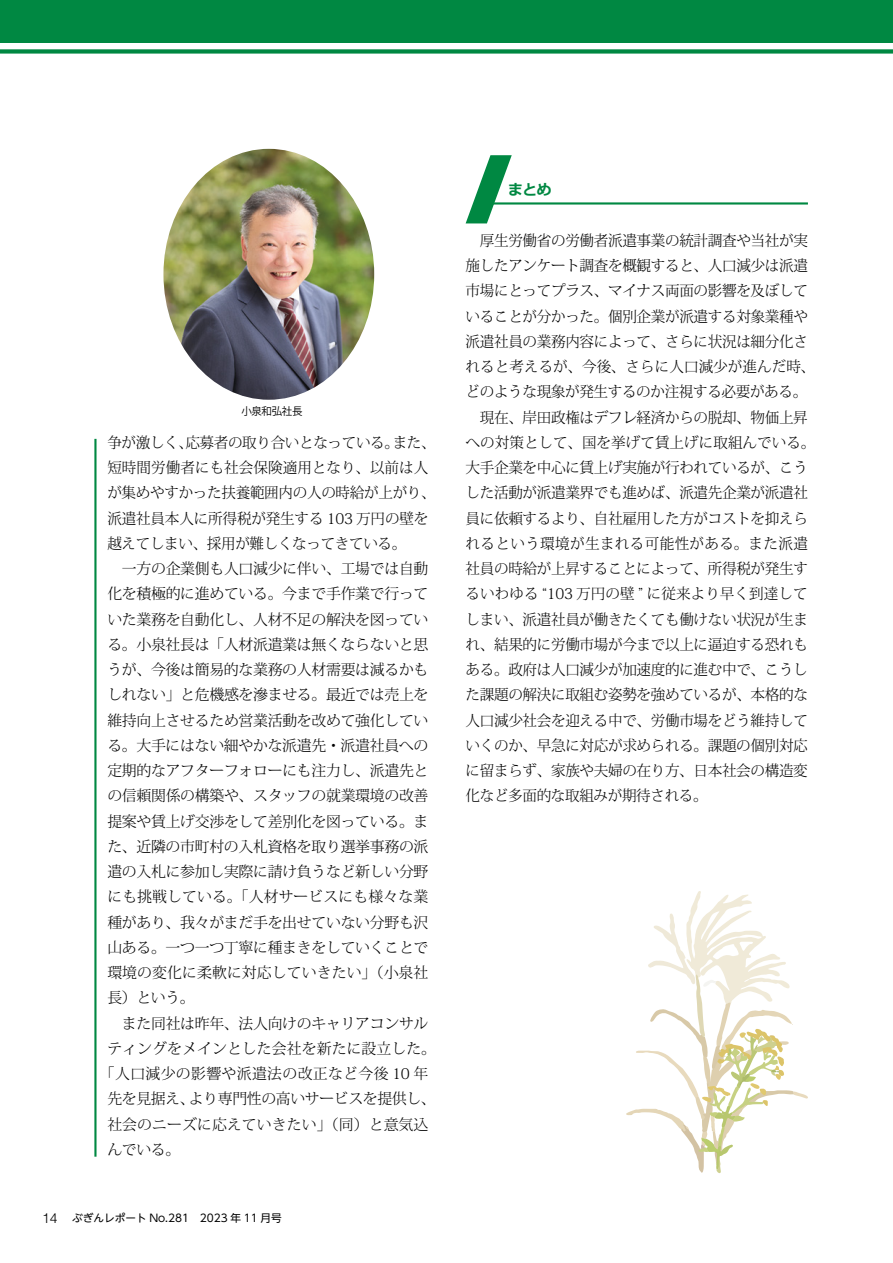
<style>
.page{position:relative;width:893px;height:1263px;background:#fff}
.page>*{position:absolute;margin:0;border:0;box-sizing:border-box;transform-origin:0 0}
.t1{font:300 14.85px/25.2px "Koz Min Pr 6 N";letter-spacing:-.02em;color:#000}
.t2{font:300 14.85px "Koz Min Pr 6 N";letter-spacing:.005em;color:#000}
.t3{font:300 14.85px "Koz Min Pr 6 N";color:#000}
.t4{font:300 14.85px "Koz Min Pr 6 N";letter-spacing:.02em;color:#000}
.t5{font:700 14.85px "Meiryo";color:#008842}
.t6{font:10.65px "UD Shin Go NT Pro";color:#000}
.t7{font:10.65px "Koz Go Pr 6 N";letter-spacing:-.025em;color:#000}
.s1{font-family:"Helvetica LT Std";font-weight:300;font-size:13.8px}
</style>
<div class="page">
<div style="left:0;top:0;width:893px;height:43px;background:#008842"></div>
<div style="left:0;top:49px;width:893px;height:5px;background:#008842"></div>
<svg style="left:466px;top:155px;width:46px;height:68px"></svg>
<hr style="left:476px;top:202px;width:332px;height:3px;background:#008842">
<hr style="left:94px;top:439px;width:3px;height:718px;background:#008842">
<img style="left:163px;top:149px;width:211px;height:251px">
<svg style="left:626px;top:891px;width:182px;height:282px"></svg>
<p class="t7" style="left:241px;top:405px;width:63px">小泉和弘社長</p>
<p class="t1" style="left:107px;top:430px;width:330px">争が激しく、応募者の取り合いとなっている。また、</p>
<p class="t3" style="left:107px;top:459px;width:323px">短時間労働者にも社会保険適用となり、以前は人</p>
<p class="t1" style="left:107px;top:481px;width:330px">が集めやすかった扶養範囲内の人の時給が上がり、</p>
<p class="t1" style="left:107px;top:506px;width:323px">派遣社員本人に所得税が発生する 103 万円の壁を</p>
<p class="t1" style="left:107px;top:531px;width:300px">越えてしまい、採用が難しくなってきている。</p>
<p class="t1" style="left:107px;top:556px;width:323px">　一方の企業側も人口減少に伴い、工場では自動</p>
<p class="t1" style="left:107px;top:582px;width:323px">化を積極的に進めている。今まで手作業で行って</p>
<p class="t1" style="left:107px;top:607px;width:323px">いた業務を自動化し、人材不足の解決を図ってい</p>
<p class="t1" style="left:107px;top:632px;width:323px">る。小泉社長は「人材派遣業は無くならないと思</p>
<p class="t1" style="left:107px;top:657px;width:323px">うが、今後は簡易的な業務の人材需要は減るかも</p>
<p class="t1" style="left:107px;top:683px;width:323px">しれない」と危機感を滲ませる。最近では売上を</p>
<p class="t1" style="left:107px;top:708px;width:323px">維持向上させるため営業活動を改めて強化してい</p>
<p class="t1" style="left:107px;top:733px;width:323px">る。大手にはない細やかな派遣先・派遣社員への</p>
<p class="t1" style="left:107px;top:758px;width:323px">定期的なアフターフォローにも注力し、派遣先と</p>
<p class="t1" style="left:107px;top:784px;width:323px">の信頼関係の構築や、スタッフの就業環境の改善</p>
<p class="t1" style="left:107px;top:809px;width:323px">提案や賃上げ交渉をして差別化を図っている。ま</p>
<p class="t1" style="left:107px;top:834px;width:323px">た、近隣の市町村の入札資格を取り選挙事務の派</p>
<p class="t1" style="left:107px;top:859px;width:323px">遣の入札に参加し実際に請け負うなど新しい分野</p>
<p class="t2" style="left:107px;top:888px;width:322px">にも挑戦している。「人材サービスにも様々な業</p>
<p class="t1" style="left:107px;top:910px;width:323px">種があり、我々がまだ手を出せていない分野も沢</p>
<p class="t1" style="left:107px;top:935px;width:323px">山ある。一つ一つ丁寧に種まきをしていくことで</p>
<p class="t2" style="left:107px;top:964px;width:323px">環境の変化に柔軟に対応していきたい」（小泉社</p>
<p class="t1" style="left:107px;top:985px;width:89px">長）という。</p>
<p class="t1" style="left:107px;top:1011px;width:323px">　また同社は昨年、法人向けのキャリアコンサル</p>
<p class="t2" style="left:107px;top:1040px;width:330px">ティングをメインとした会社を新たに設立した。</p>
<p class="t4" style="left:100px;top:1065px;width:330px">「人口減少の影響や派遣法の改正など今後 10 年</p>
<p class="t1" style="left:107px;top:1086px;width:330px">先を見据え、より専門性の高いサービスを提供し、</p>
<p class="t2" style="left:107px;top:1116px;width:323px">社会のニーズに応えていきたい」（同）と意気込</p>
<p class="t1" style="left:107px;top:1137px;width:74px">んでいる。</p>
<p class="t6" style="left:42px;top:1210px;width:241px"><span class="s1">14</span> ぶぎんレポート No.281　2023 年 11 月号</p>
<p class="t5" style="left:466px;top:180px;width:87px">　　　まとめ</p>
<p class="t1" style="left:466px;top:228px;width:357px">　厚生労働省の労働者派遣事業の統計調査や当社が実施したアンケート調査を概観すると、人口減少は派遣市場にとってプラス、マイナス両面の影響を及ぼしていることが分かった。個別企業が派遣する対象業種や派遣社員の業務内容によって、さらに状況は細分化されると考えるが、今後、さらに人口減少が進んだ時、どのような現象が発生するのか注視する必要がある。　　現在、岸田政権はデフレ経済からの脱却、物価上昇への対策として、国を挙げて賃上げに取組んでいる。大手企業を中心に賃上げ実施が行われているが、こうした活動が派遣業界でも進めば、派遣先企業が派遣社員に依頼するより、自社雇用した方がコストを抑えられるという環境が生まれる可能性がある。また派遣社員の時給が上昇することによって、所得税が発生するいわゆる “103 万円の壁 ” に従来より早く到達してしまい、派遣社員が働きたくても働けない状況が生まれ、結果的に労働市場が今まで以上に逼迫する恐れもある。政府は人口減少が加速度的に進む中で、こうした課題の解決に取組む姿勢を強めているが、本格的な人口減少社会を迎える中で、労働市場をどう維持していくのか、早急に対応が求められる。課題の個別対応に留まらず、家族や夫婦の在り方、日本社会の構造変化など多面的な取組みが期待される。</p>
</div>
